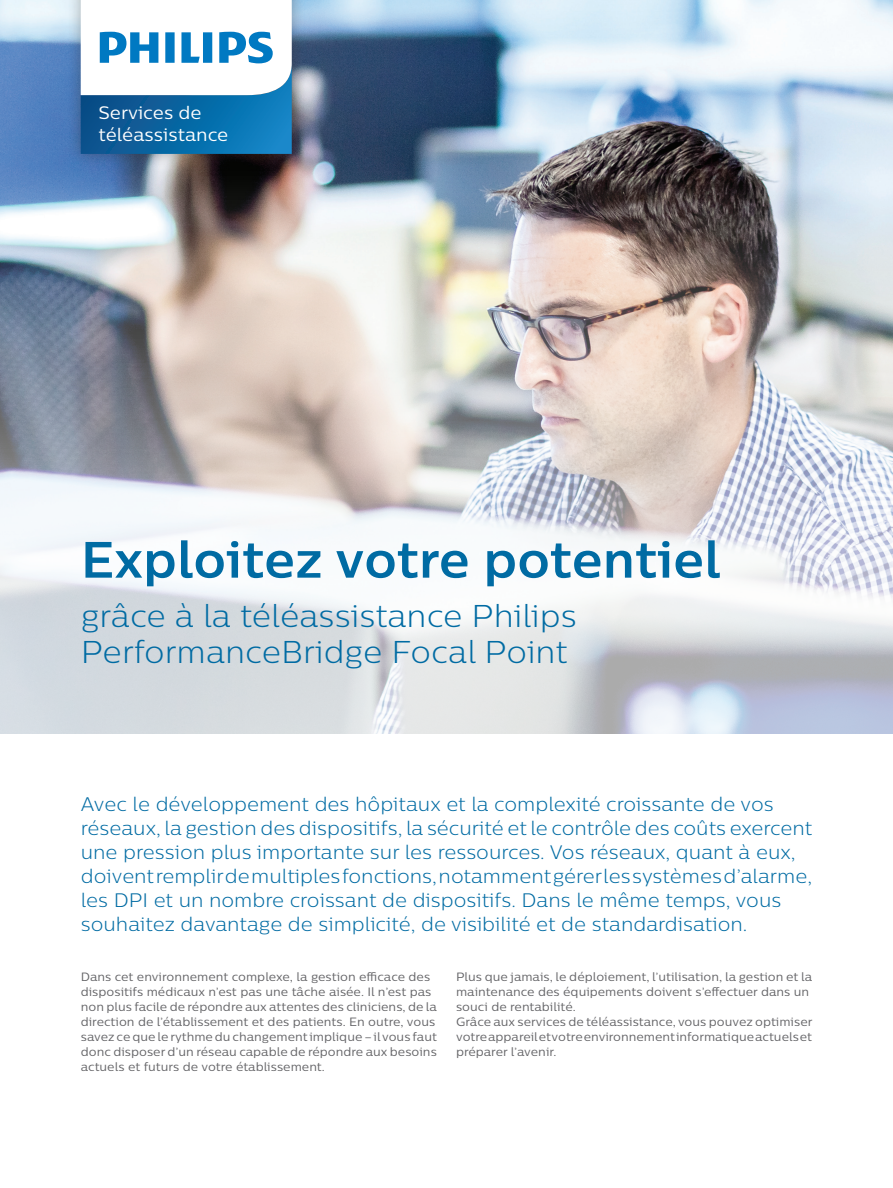
<style>
.page{position:relative;width:893px;height:1188px;background:#fff}
.page>*{position:absolute;margin:0;border:0;box-sizing:border-box;transform-origin:0 0}
._05_Main_Heading_Sma{font:700 51px "Centrale Sans";color:#006ba3}
._05_Main_Heading_Sma-2{font:300 31.5px/36px "Centrale Sans";color:#006ba3}
._03_Introduction{font:300 19.5px/24px "Centrale Sans";color:#006ba3}
._01_Body_Copy{font:18px/21.6px "Centrale Sans";color:#fff}
._01_Body_Copy-2{font:12px/15px "Centrale Sans";color:#636366}
</style>
<div class="page">
<img style="left:0;top:0;width:893px;height:171px">
<img style="left:0;top:171px;width:893px;height:563px">
<div style="left:66px;top:0;width:240px;height:168px;background:#231f20;opacity:.35"></div>
<svg style="left:81px;top:0;width:211px;height:154px"></svg>
<p class="_01_Body_Copy" style="left:98px;top:102px;width:131px">Services de téléassistance</p>
<p class="_05_Main_Heading_Sma" style="left:81px;top:527px;width:641px">Exploitez votre potentiel</p>
<p class="_05_Main_Heading_Sma-2" style="left:81px;top:597px;width:497px">grâce à la téléassistance Philips<br>PerformanceBridge Focal Point</p>
<p class="_03_Introduction" style="left:81px;top:792px;width:733px">Avec le développement des hôpitaux et la complexité croissante de vos réseaux, la gestion des dispositifs, la sécurité et le contrôle des coûts exercent une pression plus importante sur les ressources. Vos réseaux, quant à eux, doivent remplir de multiples fonctions, notamment gérer les systèmes d’alarme, les DPI et un nombre croissant de dispositifs. Dans le même temps, vous souhaitez davantage de simplicité, de visibilité et de standardisation.</p>
<p class="_01_Body_Copy-2" style="left:81px;top:969px;width:358px">Dans cet environnement complexe, la gestion efficace des dispositifs médicaux n’est pas une tâche aisée. Il n’est pas non plus facile de répondre aux attentes des cliniciens, de la direction de l’établissement et des patients. En outre, vous savez ce que le rythme du changement implique – il vous faut donc disposer d’un réseau capable de répondre aux besoins actuels et futurs de votre établissement.</p>
<p class="_01_Body_Copy-2" style="left:456px;top:969px;width:358px">Plus que jamais, le déploiement, l’utilisation, la gestion et la maintenance des équipements doivent s’effectuer dans un souci de rentabilité.<br>Grâce aux services de téléassistance, vous pouvez optimiser votre appareil et votre environnement informatique actuels et préparer l’avenir.</p>
</div>
